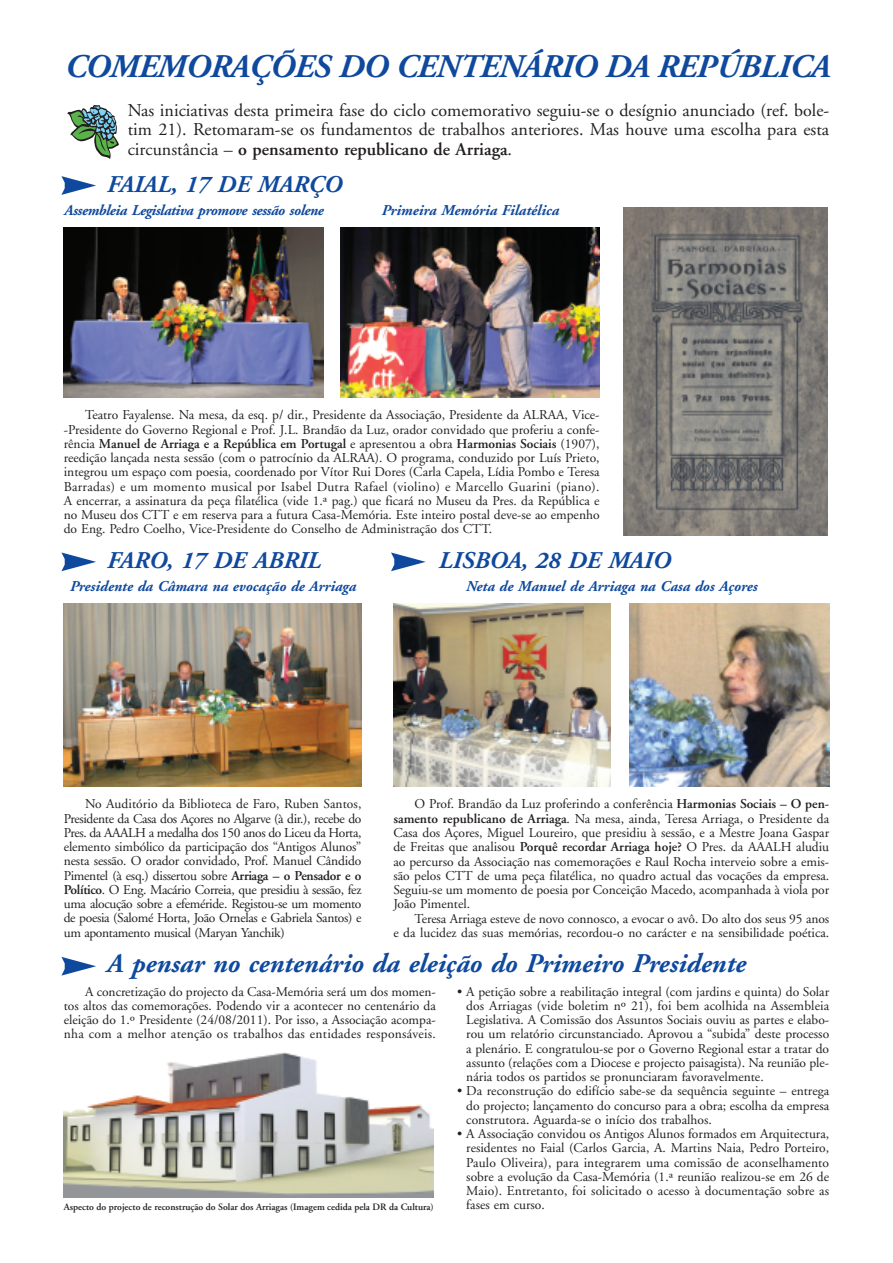
<style>
.page{position:relative;width:893px;height:1263px;background:#fff}
.page>*{position:absolute;margin:0;border:0;box-sizing:border-box;transform-origin:0 0}
.t1{font:italic 700 33px "Adobe Garamond";letter-spacing:-.02em;color:#0f499d}
.t2{font:italic 700 27px "Adobe Garamond";color:#0f499d}
.t3{font:italic 700 24px "Adobe Garamond";color:#0f499d}
.t4{font:18px/19.5px "Adobe Garamond";color:#231f20;text-align:justify}
.t5{font:italic 700 15px "Adobe Garamond";color:#0f499d}
.t6{font:italic 700 15px "Adobe Garamond";letter-spacing:-.025em;color:#0f499d}
.t7{font:13.5px/14.2px "Adobe Garamond";color:#231f20;text-align:justify}
.t8{font:600 9.75px "Adobe Garamond";color:#231f20}
.s1{font-weight:600}
</style>
<div class="page">
<img style="left:64px;top:1052px;width:370px;height:145px">
<img style="left:340px;top:227px;width:260px;height:171px">
<img style="left:64px;top:227px;width:259px;height:171px">
<img style="left:64px;top:604px;width:297px;height:183px">
<img style="left:623px;top:207px;width:204px;height:329px">
<svg style="left:61px;top:176px;width:35px;height:19px"></svg>
<svg style="left:61px;top:552px;width:35px;height:19px"></svg>
<svg style="left:391px;top:552px;width:35px;height:19px"></svg>
<img style="left:629px;top:604px;width:200px;height:183px">
<img style="left:393px;top:604px;width:217px;height:183px">
<svg style="left:67px;top:105px;width:52px;height:54px"></svg>
<svg style="left:61px;top:957px;width:35px;height:18px"></svg>
<h1 class="t1" style="left:64px;top:53px;width:767px">COMEMORAÇÕES DO CENTENÁRIO DA REPÚBLICA</h1>
<p class="t4" style="left:128px;top:102px;width:703px">Nas iniciativas desta primeira fase do ciclo comemorativo seguiu-se o desígnio anunciado (ref. bole&shy;tim 21). Retomaram-se os fundamentos de trabalhos anteriores. Mas houve uma escolha para esta circunstância – <span class="s1">o pensamento republicano de Arriaga</span>.</p>
<h3 class="t3" style="left:106px;top:174px;width:237px">FAIAL, 17 DE MARÇO</h3>
<p class="t6" style="left:64px;top:204px;width:261px">Assembleia Legislativa promove sessão solene</p>
<p class="t5" style="left:381px;top:204px;width:179px">Primeira Memória Filatélica</p>
<p class="t7" style="left:64px;top:409px;width:537px;text-indent:21px">Teatro Fayalense. Na mesa, da esq. p/ dir., Presidente da Associação, Presidente da ALRAA, Vice--Presidente do Governo Regional e Prof. J.L. Brandão da Luz, orador convidado que proferiu a confe&shy;rência <span class="s1">Manuel de Arriaga e a República em Portugal</span> e apresentou a obra <span class="s1">Harmonias Sociais</span> (1907), reedição lançada nesta sessão (com o patrocínio da ALRAA). O programa, conduzido por Luís Prieto, integrou um espaço com poesia, coordenado por Vítor Rui Dores (Carla Capela, Lídia Pombo e Teresa Barradas) e um momento musical por Isabel Dutra Rafael (violino) e Marcello Guarini (piano).<br>A encerrar, a assinatura da peça filatélica (vide 1.ª pag.) que ficará no Museu da Pres. da República e no Museu dos CTT e em reserva para a futura Casa-Memória. Este inteiro postal deve-se ao empenho do Eng. Pedro Coelho, Vice-Presidente do Conselho de Administração dos CTT.</p>
<h3 class="t3" style="left:106px;top:551px;width:215px">FARO, 17 DE ABRIL</h3>
<p class="t5" style="left:465px;top:580px;width:293px">Neta de Manuel de Arriaga na Casa dos Açores</p>
<h3 class="t3" style="left:438px;top:551px;width:233px">LISBOA, 28 DE MAIO</h3>
<p class="t5" style="left:69px;top:580px;width:288px">Presidente da Câmara na evocação de Arriaga</p>
<p class="t7" style="left:64px;top:798px;width:299px;text-indent:21px">No Auditório da Biblioteca de Faro, Ruben Santos, Presidente da Casa dos Açores no Algarve (à dir.), recebe do Pres. da AAALH a medalha dos 150 anos do Liceu da Horta, elemento simbólico da participação dos “Antigos Alunos” nesta sessão. O orador convidado, Prof. Manuel Cândido Pimentel (à esq.) dissertou sobre <span class="s1">Arriaga – o Pensador e o Político</span>. O Eng. Macário Correia, que presidiu à sessão, fez uma alocução sobre a efeméride. Registou-se um momento de poesia (Salomé Horta, João Ornelas e Gabriela Santos) e um apontamento musical (Maryan Yanchik)</p>
<p class="t7" style="left:393px;top:798px;width:437px;text-indent:21px">O Prof. Brandão da Luz proferindo a conferência <span class="s1">Harmonias Sociais – O pen&shy;samento republicano de Arriaga</span>. Na mesa, ainda, Teresa Arriaga, o Presidente da Casa dos Açores, Miguel Loureiro, que presidiu à sessão, e a Mestre Joana Gaspar de Freitas que analisou <span class="s1">Porquê recordar Arriaga hoje?</span> O Pres. da AAALH aludiu ao percurso da Associação nas comemorações e Raul Rocha interveio sobre a emis&shy;são pelos CTT de uma peça filatélica, no quadro actual das vocações da empresa.<br>Seguiu-se um momento de poesia por Conceição Macedo, acompanhada à viola por João Pimentel.</p>
<p class="t7" style="left:393px;top:912px;width:437px;text-align:right">Teresa Arriaga esteve de novo connosco, a evocar o avô. Do alto dos seus 95 anos<br>e da lucidez das suas memórias, recordou-o no carácter e na sensibilidade poética.</p>
<h2 class="t2" style="left:106px;top:953px;width:640px">A pensar no centenário da eleição do Primeiro Presidente</h2>
<p class="t7" style="left:64px;top:985px;width:374px;text-indent:21px">A concretização do projecto da Casa-Memória será um dos momen&shy;tos altos das comemorações. Podendo vir a acontecer no centenário da eleição do 1.º Presidente (24/08/2011). Por isso, a Associação acompa&shy;nha com a melhor atenção os trabalhos das entidades responsáveis.</p>
<p class="t7" style="left:466px;top:985px;width:364px;text-indent:-9px">• A petição sobre a reabilitação integral (com jardins e quinta) do Solar dos Arriagas (vide boletim nº 21), foi bem acolhida na Assembleia Legislativa. A Comissão dos Assuntos Sociais ouviu as partes e elabo&shy;rou um relatório circunstanciado. Aprovou a “subida” deste processo a plenário. E congratulou-se por o Governo Regional estar a tratar do assunto (relações com a Diocese e projecto paisagista). Na reunião ple&shy;nária todos os partidos se pronunciaram favoravelmente.</p>
<p class="t7" style="left:466px;top:1085px;width:364px;text-indent:-9px">• Da reconstrução do edifício sabe-se da sequência seguinte – entrega do projecto; lançamento do concurso para a obra; escolha da empresa construtora. Aguarda-se o início dos trabalhos.</p>
<p class="t7" style="left:466px;top:1128px;width:364px;text-indent:-9px">• A Associação convidou os Antigos Alunos formados em Arquitectura, residentes no Faial (Carlos Garcia, A. Martins Naia, Pedro Porteiro, Paulo Oliveira), para integrarem uma comissão de aconselhamento sobre a evolução da Casa-Memória (1.ª reunião realizou-se em 26 de Maio). Entretanto, foi solicitado o acesso à documentação sobre as fases em curso.</p>
<p class="t8" style="left:64px;top:1203px;width:371px">Aspecto do projecto de reconstrução do Solar dos Arriagas (Imagem cedida pela DR da Cultura)</p>
</div>
